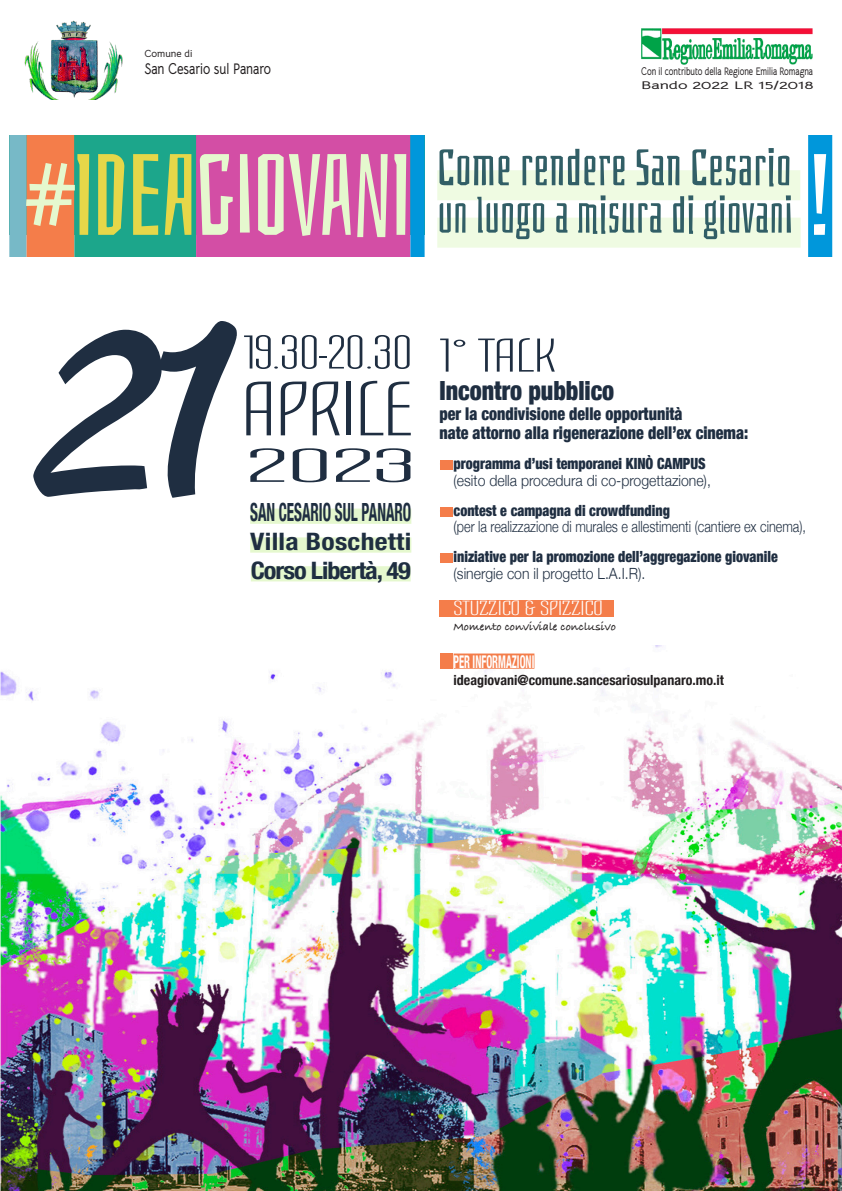
<style>
.page{position:relative;width:842px;height:1191px;background:#fff}
.page>*{position:absolute;margin:0;border:0;box-sizing:border-box;transform-origin:0 0}
.t1{font:347.2px "Marck Script";color:#1f2e41;scale:.92 1}
.t2{font:113.7px "Bahianita";color:#e5f8ce}
.t3{font:113.7px "Bahianita";color:#fff}
.t4{font:79.1px "Tulpen One";color:#1f2e41;scale:1.49 1}
.t5{font:50.5px "Bahianita";color:#315e66;scale:1.05 1}
.t6{font:50.5px "Bahianita";color:#315e66;scale:1.11 1}
.t7{font:48.6px "Tulpen One";color:#1f2e41;scale:1.57 1}
.t8{font:48.6px "Tulpen One";color:#1f2e41;scale:3.6 1}
.t9{font:900 condensed 26.4px "Helvetica Neue";color:#1f2e41;scale:.91 1}
.t10{font:700 condensed 25px "Helvetica Neue";color:#1f2e41;scale:.61 1}
.t11{font:700 condensed 24px "Helvetica Neue";letter-spacing:-.04em;color:#1f2e41;scale:1.1 1}
.t12{font:700 condensed 24px "Helvetica Neue";letter-spacing:.01em;color:#1f2e41;scale:1.15 1}
.t13{font:21px "Tulpen One";color:#fff;scale:1.57 1}
.t14{font:900 condensed 17.6px "Helvetica Neue";color:#1f2e41;scale:.91 1}
.t15{font:700 condensed 17.5px "Helvetica Neue";color:#fff;scale:.61 1}
.t16{font:300 15.4px/16.8px "Helvetica Neue";color:#1f2e41;scale:.91 1}
.t17{font:900 condensed 15.4px/16.8px "Helvetica Neue";color:#1f2e41;scale:.91 1}
.t18{font:700 15.4px "Bellota Text";letter-spacing:-.01em;color:#231f20;scale:.82 1}
.t19{font:700 condensed 14px "Helvetica Neue";color:#231f20}
.t20{font:700 12px "Bradley Hand ITCTT";color:#231f20}
.t21{font:700 10.9px "Bellota Text";color:#231f20;scale:.75 1}
.t22{font:700 10.9px "Bellota Text";color:#231f20;scale:1.52 1}
.t23{font:700 10px "Bellota Text";letter-spacing:-.005em;color:#231f20}
.s1{color:#e6d749}
.s2{font-weight:900;font-stretch:condensed}
.s3{font-weight:300;font-stretch:normal}
</style>
<div class="page">
<div style="left:439px;top:600px;width:175px;height:17px;background:#f47d4a"></div>
<img style="left:24px;top:20px;width:99px;height:80px">
<div style="left:9px;top:133px;width:18px;height:125px;background:#77b9c7"></div>
<div style="left:27px;top:133px;width:47px;height:125px;background:#f47d4a"></div>
<div style="left:74px;top:133px;width:122px;height:125px;background:#1ca68b"></div>
<div style="left:196px;top:133px;width:214px;height:125px;background:#d34ea5"></div>
<div style="left:410px;top:133px;width:15px;height:125px;background:#0097db"></div>
<div style="left:437px;top:170px;width:363px;height:30px;background:#effbe2"></div>
<div style="left:437px;top:218px;width:364px;height:30px;background:#effbe2"></div>
<div style="left:808px;top:133px;width:24px;height:125px;background:#0097db"></div>
<div style="left:9px;top:100px;width:824px;height:35px;background:#fff"></div>
<div style="left:9px;top:257px;width:824px;height:35px;background:#fff"></div>
<img style="left:641px;top:28px;width:172px;height:37px">
<img style="left:0;top:645px;width:842px;height:546px">
<div style="left:250px;top:508px;width:161px;height:16px;background:#e5f8ce"></div>
<div style="left:250px;top:537px;width:161px;height:15px;background:#e5f8ce"></div>
<div style="left:251px;top:566px;width:160px;height:15px;background:#e5f8ce"></div>
<div style="left:454px;top:653px;width:80px;height:15px;background:#f47d4a"></div>
<div style="left:440px;top:460px;width:12px;height:9px;background:#f47d4a"></div>
<div style="left:440px;top:507px;width:12px;height:9px;background:#f47d4a"></div>
<div style="left:440px;top:554px;width:12px;height:9px;background:#f47d4a"></div>
<div style="left:440px;top:653px;width:12px;height:15px;background:#f47d4a"></div>
<p class="t23" style="left:145px;top:45px;width:49px">Comune di</p>
<p class="t18" style="left:145px;top:55px;width:156px">San Cesario sul Panaro</p>
<p class="t21" style="left:641px;top:63px;width:231px">Con il contributo della Regione Emilia Romagna</p>
<p class="t22" style="left:641px;top:76px;width:115px">Bando 2022 LR 15/2018</p>
<p class="t2" style="left:27px;top:120px;width:385px">#<span class="s1">IDEA</span>GIOVANI</p>
<p class="t6" style="left:437px;top:134px;width:321px">Come rendere San Cesario</p>
<p class="t5" style="left:437px;top:182px;width:340px">un luogo a misura di giovani</p>
<p class="t3" style="left:808px;top:120px;width:26px">!</p>
<p class="t1" style="left:42px;top:200px;width:288px">21</p>
<p class="t7" style="left:243px;top:326px;width:109px">19.30-20.30</p>
<p class="t4" style="left:242px;top:367px;width:116px">APRILE</p>
<p class="t8" style="left:247px;top:440px;width:49px">2023</p>
<p class="t10" style="left:250px;top:491px;width:266px">SAN CESARIO SUL PANARO</p>
<p class="t12" style="left:250px;top:521px;width:142px">Villa Boschetti</p>
<p class="t11" style="left:251px;top:550px;width:147px">Corso Libertà, 49</p>
<p class="t7" style="left:439px;top:330px;width:76px">1° TALK</p>
<p class="t9" style="left:439px;top:369px;width:194px">Incontro pubblico</p>
<p class="t14" style="left:439px;top:399px;width:269px">per la condivisione delle opportunità</p>
<p class="t14" style="left:439px;top:418px;width:341px">nate attorno alla rigenerazione dell’ex cinema:</p>
<p class="t16" style="left:454px;top:454px;width:284px;text-indent:-14px"><span class="s2">• programma d’usi temporanei KINÒ CAMPUS </span>(esito della procedura di co-progettazione),</p>
<p class="t16" style="left:454px;top:500px;width:389px;text-indent:-14px"><span class="s2">• contest e campagna di crowdfunding<br></span>(per la realizzazione di murales e allestimenti (cantiere ex cinema),</p>
<p class="t17" style="left:454px;top:548px;width:358px;text-indent:-14px">• iniziative per la promozione dell’aggregazione giovanile <span class="s3">(sinergie con il progetto L.A.I.R).</span></p>
<p class="t13" style="left:453px;top:597px;width:97px">STUZZICO &amp; SPIZZICO</p>
<p class="t20" style="left:453px;top:617px;width:164px">Momento conviviale conclusivo</p>
<p class="t15" style="left:454px;top:647px;width:134px">PER INFORMAZIONI</p>
<p class="t19" style="left:454px;top:668px;width:272px">ideagiovani@comune.sancesariosulpanaro.mo.it</p>
</div>
